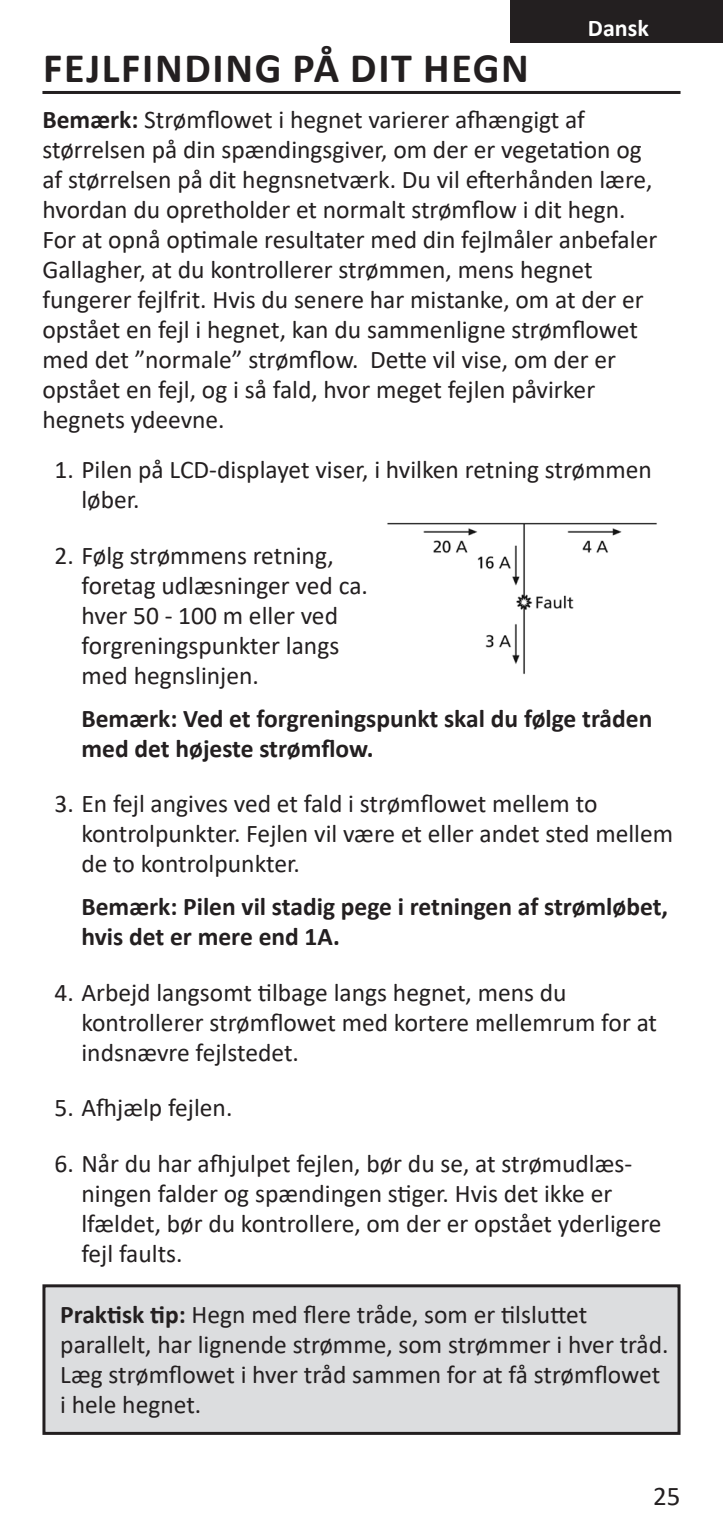
<style>
.page{position:relative;width:723px;height:1531px;background:#fff}
.page>*{position:absolute;margin:0;border:0;box-sizing:border-box;transform-origin:0 0}
.Heading_1{font:700 42px "Calibri";letter-spacing:.04em;color:#231f20}
.t1{font:27px "Calibri";color:#231f20}
.Body_Text{font:25.5px/30px "Calibri";color:#231f20}
.List_continue{font:25.5px/30px "Calibri";color:#231f20}
.Number_list_manual{font:700 25.5px/30px "Calibri";color:#231f20}
.List_continue-2{font:700 25.5px/30px "Calibri";color:#231f20}
.t2{font:700 24px "Calibri";color:#fff}
.s1{font-weight:700}
</style>
<div class="page">
<div style="left:44px;top:1286px;width:635px;height:147px;background:#dcdddf"></div>
<div style="left:42px;top:1284px;width:638px;height:151px;border:3px solid #231f20"></div>
<hr style="left:42px;top:91px;width:638px;height:3px;background:#231f20">
<img style="left:387px;top:522px;width:270px;height:152px">
<div style="left:510px;top:0;width:213px;height:42px;background:#231f20"></div>
<p class="t2" style="left:588px;top:11px;width:62px">Dansk</p>
<p class="Heading_1" style="left:43px;top:39px;width:487px">FEJLFINDING PÅ DIT HEGN</p>
<p class="Body_Text" style="left:42px;top:104px;width:616px"><span class="s1">Bemærk:</span> Strømflowet i hegnet varierer afhængigt af størrelsen på din spændingsgiver, om der er vegetation og af størrelsen på dit hegnsnetværk. Du vil efterhånden lære, hvordan du opretholder et normalt strømflow i dit hegn.<br>For at opnå optimale resultater med din fejlmåler anbefaler Gallagher, at du kontrollerer strømmen, mens hegnet fungerer fejlfrit. Hvis du senere har mistanke, om at der er opstået en fejl i hegnet, kan du sammenligne strømflowet med det ”normale” strømflow. Dette vil vise, om der er opstået en fejl, og i så fald, hvor meget fejlen påvirker hegnets ydeevne.</p>
<p class="Body_Text" style="left:81px;top:454px;width:572px;text-indent:-27px">1. Pilen på LCD-displayet viser, i hvilken retning strømmen løber.</p>
<p class="Body_Text" style="left:81px;top:540px;width:288px;text-indent:-27px">2. Følg strømmens retning, foretag udlæsninger ved ca. hver 50 - 100 m eller ved forgreningspunkter langs med hegnslinjen.</p>
<p class="Number_list_manual" style="left:81px;top:703px;width:572px">Bemærk: Ved et forgreningspunkt skal du følge tråden med det højeste strømflow.</p>
<p class="Body_Text" style="left:81px;top:788px;width:593px;text-indent:-27px">3. En fejl angives ved et fald i strømflowet mellem to kontrolpunkter. Fejlen vil være et eller andet sted mellem de to kontrolpunkter.</p>
<p class="List_continue-2" style="left:81px;top:891px;width:588px">Bemærk: Pilen vil stadig pege i retningen af strømløbet, hvis det er mere end 1A.</p>
<p class="Body_Text" style="left:81px;top:976px;width:577px;text-indent:-27px">4. Arbejd langsomt tilbage langs hegnet, mens du kontrollerer strømflowet med kortere mellemrum for at indsnævre fejlstedet.</p>
<p class="Body_Text" style="left:54px;top:1092px;width:179px">5. Afhjælp fejlen.</p>
<p class="Body_Text" style="left:81px;top:1147px;width:582px;text-indent:-27px">6. Når du har afhjulpet fejlen, bør du se, at strømudlæs&shy;ningen falder og spændingen stiger. Hvis det ikke er lfældet, bør du kontrollere, om der er opstået yderligere fejl faults.</p>
<p class="List_continue" style="left:60px;top:1298px;width:610px"><span class="s1">Praktisk tip:</span> Hegn med flere tråde, som er tilsluttet parallelt, har lignende strømme, som strømmer i hver tråd.<br>Læg strømflowet i hver tråd sammen for at få strømflowet i hele hegnet.</p>
<p class="t1" style="left:653px;top:1477px;width:29px">25</p>
</div>
